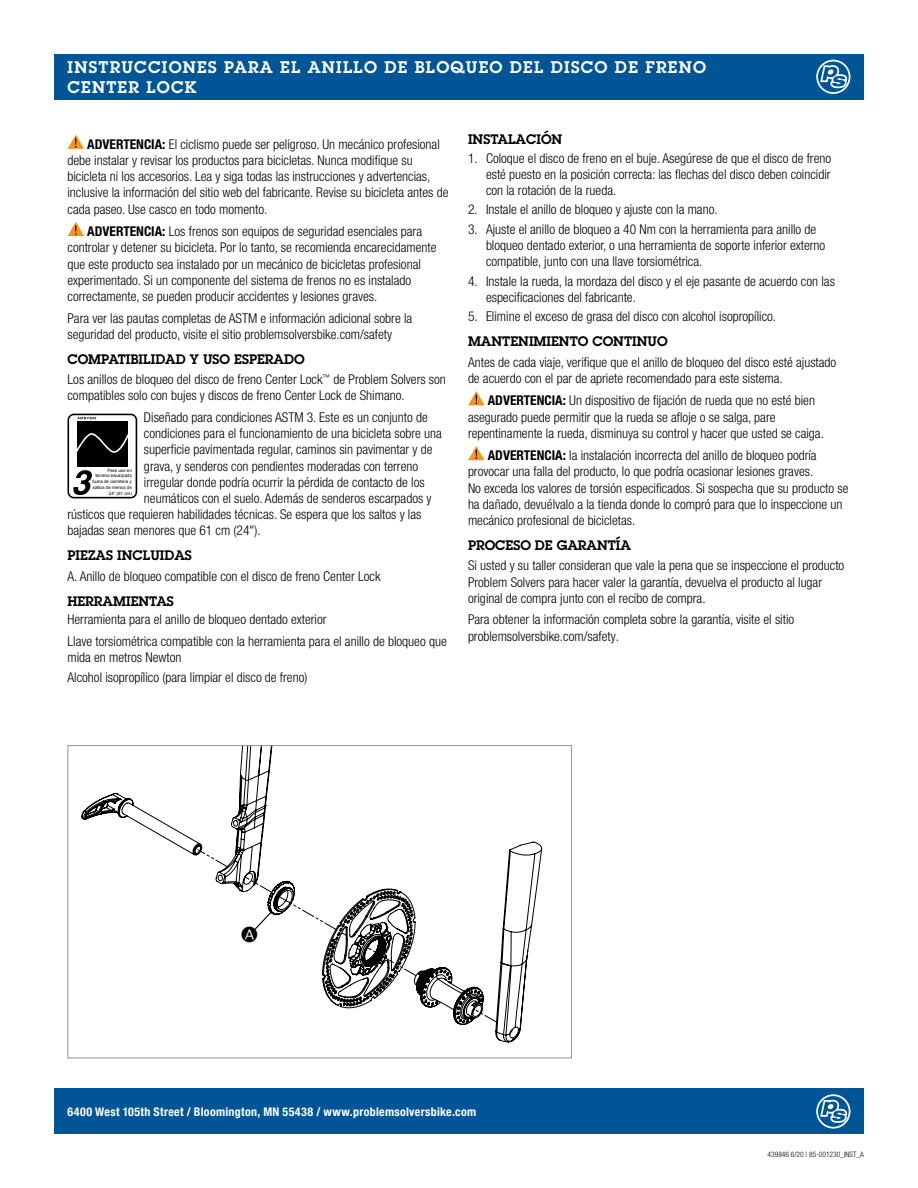
<style>
.page{position:relative;width:918px;height:1188px;background:#fff}
.page>*{position:absolute;margin:0;border:0;box-sizing:border-box;transform-origin:0 0}
.t1{font:600 16.5px/19.5px "Lubalin Graph Std";letter-spacing:.075em;color:#fff}
.t2{font:300 condensed 13.5px/16.2px "Helvetica Neue LT Pro";color:#000}
.t3{font:600 13.5px "Lubalin Graph Std";color:#000}
.t4{font:13.5px "Century Gothic";color:#000}
.t5{font:700 condensed 12px "Helvetica Neue LT Pro";letter-spacing:.025em;color:#fff}
.t6{font:300 condensed 7.5px "Helvetica Neue LT Pro";color:#000}
.t7{font:4.5px/5.7px "Arial";color:#000;text-align:right}
.s1{font-weight:700}
</style>
<div class="page">
<div style="left:54px;top:54px;width:810px;height:46px;background:#005596"></div>
<div style="left:54px;top:1089px;width:810px;height:45px;background:#005596"></div>
<svg style="left:816px;top:60px;width:34px;height:34px"></svg>
<svg style="left:816px;top:1094px;width:34px;height:35px"></svg>
<svg style="left:68px;top:135px;width:16px;height:14px"></svg>
<svg style="left:68px;top:222px;width:16px;height:14px"></svg>
<svg style="left:468px;top:391px;width:17px;height:14px"></svg>
<svg style="left:468px;top:446px;width:17px;height:14px"></svg>
<svg style="left:81px;top:747px;width:461px;height:296px"></svg>
<svg style="left:510px;top:1029px;width:3px;height:5px"></svg>
<svg style="left:195px;top:846px;width:33px;height:21px"></svg>
<svg style="left:245px;top:877px;width:27px;height:16px"></svg>
<svg style="left:279px;top:896px;width:68px;height:40px"></svg>
<svg style="left:367px;top:947px;width:50px;height:29px"></svg>
<svg style="left:474px;top:1009px;width:23px;height:14px"></svg>
<div style="left:68px;top:745px;width:504px;height:313px;border:1px solid #939598"></div>
<svg style="left:67px;top:414px;width:70px;height:84px"></svg>
<div style="left:93px;top:469px;width:39px;height:26px;background:#fff"></div>
<svg style="left:242px;top:911px;width:30px;height:32px"></svg>
<p class="t1" style="left:68px;top:57px;width:640px">INSTRUCCIONES PARA EL ANILLO DE BLOQUEO DEL DISCO DE FRENO<br>CENTER LOCK</p>
<p class="t2" style="left:68px;top:136px;width:382px;text-indent:20px"><span class="s1">ADVERTENCIA:</span> El ciclismo puede ser peligroso. Un mecánico profesional debe instalar y revisar los productos para bicicletas. Nunca modifique su bicicleta ni los accesorios. Lea y siga todas las instrucciones y advertencias, inclusive la información del sitio web del fabricante. Revise su bicicleta antes de cada paseo. Use casco en todo momento.</p>
<p class="t2" style="left:68px;top:223px;width:370px;text-indent:20px"><span class="s1">ADVERTENCIA:</span> Los frenos son equipos de seguridad esenciales para controlar y detener su bicicleta. Por lo tanto, se recomienda encarecidamente que este producto sea instalado por un mecánico de bicicletas profesional experimentado. Si un componente del sistema de frenos no es instalado correctamente, se pueden producir accidentes y lesiones graves.</p>
<p class="t2" style="left:68px;top:310px;width:346px">Para ver las pautas completas de ASTM e información adicional sobre la seguridad del producto, visite el sitio problemsolversbike.com/safety</p>
<p class="t3" style="left:68px;top:350px;width:239px">COMPATIBILIDAD Y USO ESPERADO</p>
<p class="t2" style="left:68px;top:371px;width:380px">Los anillos de bloqueo del disco de freno Center Lock<sup>™</sup> de Problem Solvers son compatibles solo con bujes y discos de freno Center Lock de Shimano.</p>
<p class="t2" style="left:144px;top:409px;width:285px">Diseñado para condiciones ASTM 3. Este es un conjunto de</p>
<p class="t2" style="left:144px;top:425px;width:299px">condiciones para el funcionamiento de una bicicleta sobre una</p>
<p class="t2" style="left:144px;top:441px;width:290px">superficie pavimentada regular, caminos sin pavimentar y de</p>
<p class="t2" style="left:144px;top:458px;width:276px">grava, y senderos con pendientes moderadas con terreno</p>
<p class="t2" style="left:144px;top:474px;width:282px">irregular donde podría ocurrir la pérdida de contacto de los</p>
<p class="t2" style="left:144px;top:490px;width:289px">neumáticos con el suelo. Además de senderos escarpados y</p>
<p class="t2" style="left:68px;top:506px;width:355px">rústicos que requieren habilidades técnicas. Se espera que los saltos y las</p>
<p class="t2" style="left:68px;top:522px;width:195px">bajadas sean menores que 61 cm (24").</p>
<p class="t3" style="left:68px;top:547px;width:126px">PIEZAS INCLUIDAS</p>
<p class="t2" style="left:68px;top:568px;width:315px">A. Anillo de bloqueo compatible con el disco de freno Center Lock</p>
<p class="t3" style="left:68px;top:592px;width:108px">HERRAMIENTAS</p>
<p class="t2" style="left:68px;top:609px;width:381px;line-height:21.6px">Herramienta para el anillo de bloqueo dentado exterior<br>Llave torsiométrica compatible con la herramienta para el anillo de bloqueo que</p>
<p class="t2" style="left:68px;top:647px;width:241px;line-height:19.8px">mida en metros Newton<br>Alcohol isopropílico (para limpiar el disco de freno)</p>
<p class="t7" style="left:93px;top:467px;width:41px">Para uso en terreno escarpado fuera de carretera y saltos de menos de<br>24” (61 cm)</p>
<p class="t4" style="left:121px;top:642px;width:9px">2</p>
<p class="t4" style="left:431px;top:642px;width:9px">5</p>
<p class="t3" style="left:468px;top:130px;width:96px">INSTALACIÓN</p>
<p class="t2" style="left:486px;top:150px;width:347px;text-align:justify;text-indent:-18px">1. Coloque el disco de freno en el buje. Asegúrese de que el disco de freno esté puesto en la posición correcta: las flechas del disco deben coincidir con la rotación de la rueda.</p>
<p class="t2" style="left:468px;top:201px;width:251px">2. Instale el anillo de bloqueo y ajuste con la mano.</p>
<p class="t2" style="left:486px;top:221px;width:341px;text-indent:-18px">3. Ajuste el anillo de bloqueo a 40 Nm con la herramienta para anillo de bloqueo dentado exterior, o una herramienta de soporte inferior externo compatible, junto con una llave torsiométrica.</p>
<p class="t2" style="left:486px;top:273px;width:350px;text-indent:-18px">4. Instale la rueda, la mordaza del disco y el eje pasante de acuerdo con las especificaciones del fabricante.</p>
<p class="t2" style="left:468px;top:308px;width:310px">5. Elimine el exceso de grasa del disco con alcohol isopropílico.</p>
<p class="t3" style="left:468px;top:332px;width:201px">MANTENIMIENTO CONTINUO</p>
<p class="t2" style="left:468px;top:354px;width:370px">Antes de cada viaje, verifique que el anillo de bloqueo del disco esté ajustado de acuerdo con el par de apriete recomendado para este sistema.</p>
<p class="t2" style="left:468px;top:392px;width:357px;text-indent:20px"><span class="s1">ADVERTENCIA:</span> Un dispositivo de fijación de rueda que no esté bien asegurado puede permitir que la rueda se afloje o se salga, pare repentinamente la rueda, disminuya su control y hacer que usted se caiga.</p>
<p class="t2" style="left:468px;top:447px;width:382px;text-indent:20px"><span class="s1">ADVERTENCIA:</span> la instalación incorrecta del anillo de bloqueo podría provocar una falla del producto, lo que podría ocasionar lesiones graves.<br>No exceda los valores de torsión especificados. Si sospecha que su producto se ha dañado, devuélvalo a la tienda donde lo compró para que lo inspeccione un mecánico profesional de bicicletas.</p>
<p class="t3" style="left:468px;top:536px;width:165px">PROCESO DE GARANTÍA</p>
<p class="t2" style="left:468px;top:558px;width:378px">Si usted y su taller consideran que vale la pena que se inspeccione el producto<br>Problem Solvers para hacer valer la garantía, devuelva el producto al lugar original de compra junto con el recibo de compra.</p>
<p class="t2" style="left:468px;top:612px;width:328px">Para obtener la información completa sobre la garantía, visite el sitio problemsolversbike.com/safety.</p>
<p class="t5" style="left:68px;top:1104px;width:410px">6400 West 105th Street / Bloomington, MN 55438 / www.problemsolversbike.com</p>
<p class="t6" style="left:768px;top:1150px;width:98px">439846 6/20 | 85-001230_INST_A</p>
</div>
